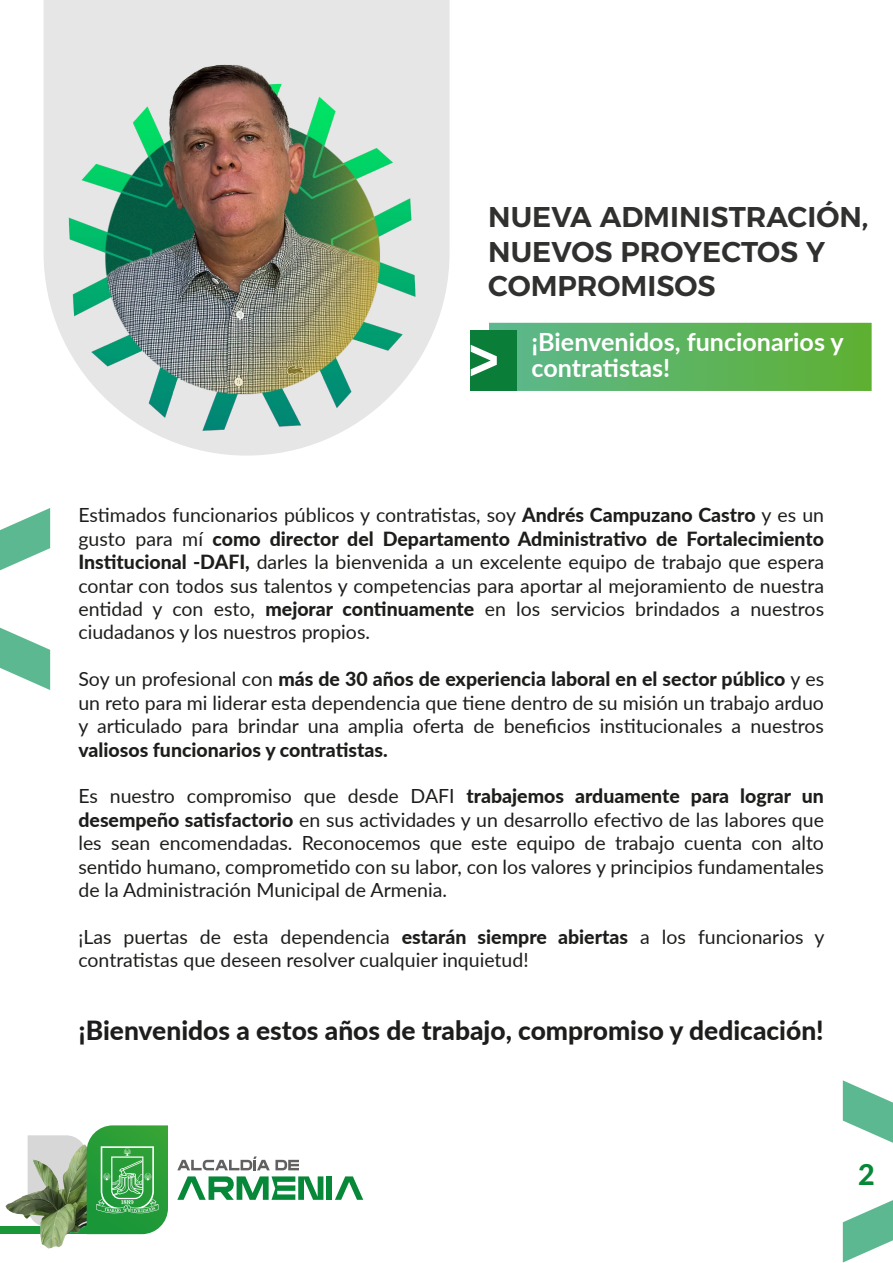
<style>
.page{position:relative;width:893px;height:1263px;background:#fff}
.page>*{position:absolute;margin:0;border:0;box-sizing:border-box;transform-origin:0 0}
.t1{font:800 28.65px "Lato";color:#078838}
.t2{font:600 28.5px/34.2px "Alexandria";color:#30302f}
.t3{font:800 26.4px "Lato";color:#1d1d1b}
.t4{font:700 25.05px/26.4px "Lato";color:#fff}
.t5{font:19.5px/23.4px "Lato";color:#1d1d1b;text-align:justify}
.t6{font:800 19.5px "Lato";color:#1d1d1b}
.s1{font-weight:800}
</style>
<div class="page">
<div style="left:0;top:1227px;width:87px;height:7px;background:#199638"></div>
<img style="left:5px;top:1141px;width:122px;height:108px">
<svg style="left:28px;top:1125px;width:140px;height:109px;background:#69aa6c"></svg>
<svg style="left:177px;top:1176px;width:146px;height:24px"></svg>
<div style="left:326px;top:1176px;width:6px;height:24px;background:#078838"></div>
<svg style="left:335px;top:1176px;width:28px;height:24px"></svg>
<svg style="left:177px;top:1156px;width:122px;height:14px"></svg>
<img style="left:43px;top:0;width:829px;height:511px">
<svg style="left:471px;top:323px;width:401px;height:68px;background:#58b05d"></svg>
<svg style="left:0;top:508px;width:50px;height:182px"></svg>
<svg style="left:843px;top:1080px;width:50px;height:182px"></svg>
<h2 class="t2" style="left:488px;top:200px;width:382px">NUEVA ADMINISTRACIÓN,<br>NUEVOS PROYECTOS Y<br>COMPROMISOS</h2>
<p class="t4" style="left:531px;top:327px;width:314px">¡Bienvenidos, funcionarios y contratistas!</p>
<p class="t5" style="left:78px;top:503px;width:747px">Estimados funcionarios públicos y contratistas, soy <span class="s1">Andrés Campuzano Castro</span> y es un gusto para mí <span class="s1">como director del Departamento Administrativo de Fortalecimiento Institucional -DAFI,</span> darles la bienvenida a un excelente equipo de trabajo que espera contar con todos sus talentos y competencias para aportar al mejoramiento de nuestra entidad y con esto, <span class="s1">mejorar continuamente</span> en los servicios brindados a nuestros ciudadanos y los nuestros propios.</p>
<p class="t5" style="left:78px;top:667px;width:747px">Soy un profesional con <span class="s1">más de 30 años de experiencia laboral en el sector público</span> y es un reto para mi liderar esta dependencia que tiene dentro de su misión un trabajo arduo y articulado para brindar una amplia oferta de beneficios institucionales a nuestros</p>
<p class="t6" style="left:78px;top:735px;width:311px">valiosos funcionarios y contratistas.</p>
<p class="t5" style="left:78px;top:784px;width:747px">Es nuestro compromiso que desde DAFI <span class="s1">trabajemos arduamente para lograr un desempeño satisfactorio</span> en sus actividades y un desarrollo efectivo de las labores que les sean encomendadas. Reconocemos que este equipo de trabajo cuenta con alto sentido humano, comprometido con su labor, con los valores y principios fundamentales de la Administración Municipal de Armenia.</p>
<p class="t5" style="left:78px;top:924px;width:747px">¡Las puertas de esta dependencia <span class="s1">estarán siempre abiertas</span> a los funcionarios y contratistas que deseen resolver cualquier inquietud!</p>
<h3 class="t3" style="left:78px;top:1010px;width:747px">¡Bienvenidos a estos años de trabajo, compromiso y dedicación!</h3>
<h1 class="t1" style="left:858px;top:1154px;width:18px">2</h1>
</div>
